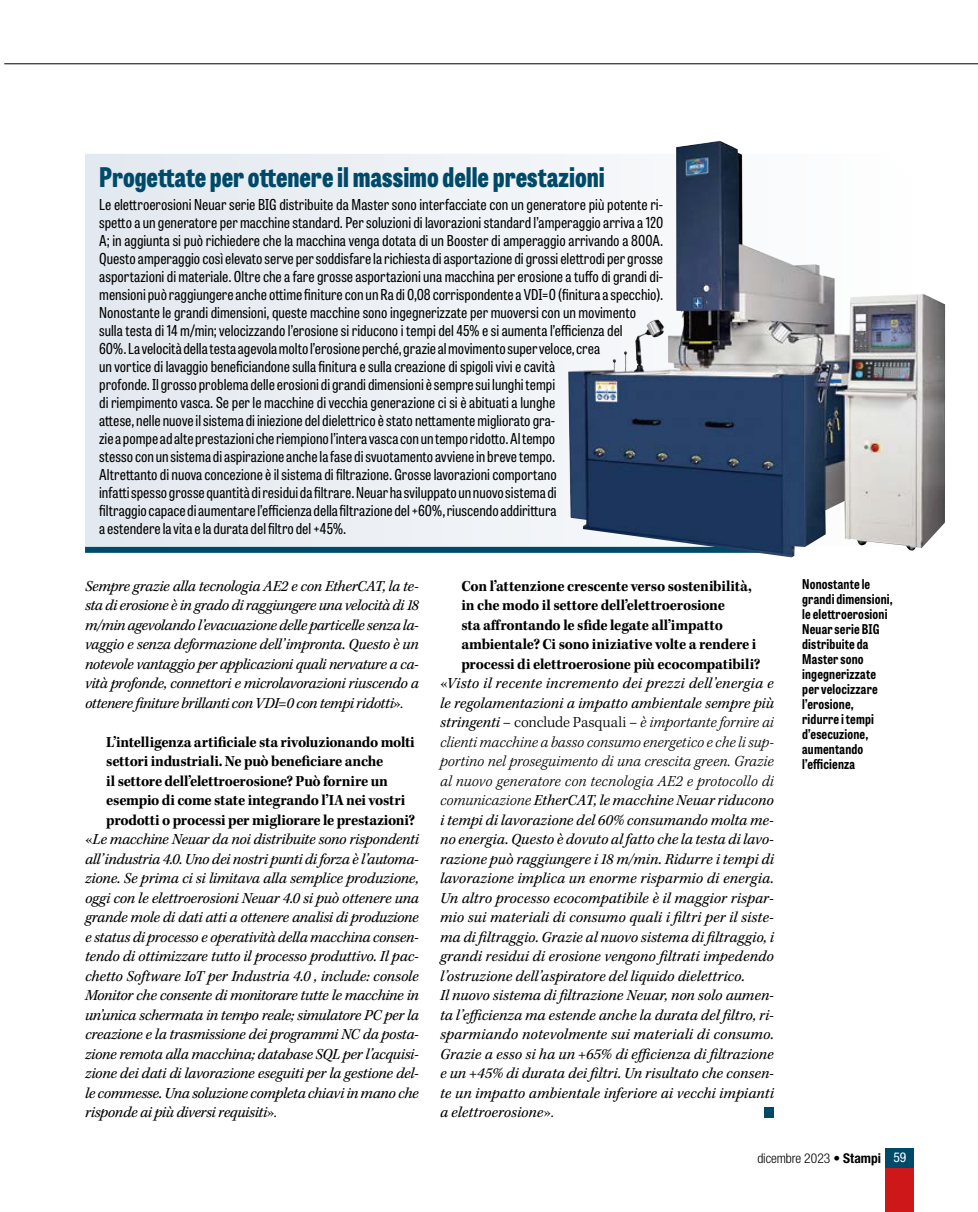
<style>
.page{position:relative;width:978px;height:1212px;background:#fff}
.page>*{position:absolute;margin:0;border:0;box-sizing:border-box;transform-origin:0 0}
.ST_Box2_Titolo{font:800 27px "Tablet Gothic Condensed";color:#004a69}
.ST_Articolo_Testo{font:italic 15.75px/19.5px "Kepler Std";letter-spacing:-.01em;color:#000;text-align:justify}
.ST_Articolo_DomandaBold{font:700 15.75px/19.5px "Kepler Std";letter-spacing:-.015em;color:#000;scale:.94 1}
.ST_Box2_Testo{font:15px/18px "Tablet Gothic Condensed";color:#000}
.ST_Didascalia{font:700 13.5px/15px "Tablet Gothic Condensed";letter-spacing:.015em;color:#000}
.t1{font:300 condensed 13.5px "Helvetica Neue LT Std";letter-spacing:-.005em;color:#000}
.s1{font-weight:300;font-style:normal}
.s2{font-weight:300}
.s3{font-weight:700}
.s4{font-weight:400;color:#fff}
</style>
<div class="page">
<div style="left:85px;top:154px;width:483px;height:392px;background:#ebeff4"></div>
<div style="left:85px;top:547px;width:679px;height:6px;background:#004a69"></div>
<img style="left:568px;top:141px;width:377px;height:416px">
<hr style="left:4px;top:63px;width:974px;height:1px;background:#000">
<div style="left:885px;top:1167px;width:29px;height:45px;background:#cd1719"></div>
<div style="left:885px;top:1148px;width:29px;height:19px;background:#004a69"></div>
<div style="left:764px;top:1107px;width:10px;height:10px;background:#004a69"></div>
<p class="ST_Box2_Titolo" style="left:99px;top:157px;width:507px">Progettate per ottenere il massimo delle prestazioni</p>
<p class="ST_Box2_Testo" style="left:99px;top:195px;width:566px">Le elettroerosioni Neuar serie BIG distribuite da Master sono interfacciate con un generatore più potente ri&shy;spetto a un generatore per macchine standard. Per soluzioni di lavorazioni standard l’amperaggio arriva a 120<br>A; in aggiunta si può richiedere che la macchina venga dotata di un Booster di amperaggio arrivando a 800A.<br>Questo amperaggio così elevato serve per soddisfare la richiesta di asportazione di grossi elettrodi per grosse asportazioni di materiale. Oltre che a fare grosse asportazioni una macchina per erosione a tuffo di grandi di&shy;mensioni può raggiungere anche ottime finiture con un Ra di 0,08 corrispondente a VDI=0 (finitura a specchio).<br>Nonostante le grandi dimensioni, queste macchine sono ingegnerizzate per muoversi con un movimento sulla testa di 14 m/min; velocizzando l’erosione si riducono i tempi del 45% e si aumenta l’efficienza del<br>60%. La velocità della testa agevola molto l’erosione perché, grazie al movimento super veloce, crea<br>un vortice di lavaggio beneficiandone sulla finitura e sulla creazione di spigoli vivi e cavità<br>profonde. Il grosso problema delle erosioni di grandi dimensioni è sempre sui lunghi tempi<br>di riempimento vasca. Se per le macchine di vecchia generazione ci si è abituati a lunghe<br>attese, nelle nuove il sistema di iniezione del dielettrico è stato nettamente migliorato gra-<br>zie a pompe ad alte prestazioni che riempiono l’intera vasca con un tempo ridotto. Al tempo<br>stesso con un sistema di aspirazione anche la fase di svuotamento avviene in breve tempo.<br>Altrettanto di nuova concezione è il sistema di filtrazione. Grosse lavorazioni comportano<br>infatti spesso grosse quantità di residui da filtrare. Neuar ha sviluppato un nuovo sistema di<br>filtraggio capace di aumentare l’efficienza della filtrazione del +60%, riuscendo addirittura<br>a estendere la vita e la durata del filtro del +45%.</p>
<p class="ST_Articolo_Testo" style="left:85px;top:576px;width:335px">Sempre grazie alla tecnologia AE2 e con EtherCAT, la te&shy;sta di erosione è in grado di raggiungere una velocità di 18 m/min agevolando l’evacuazione delle particelle senza la&shy;vaggio e senza deformazione dell’impronta. Questo è un notevole vantaggio per applicazioni quali nervature a ca&shy;vità profonde, connettori e microlavorazioni riuscendo a ottenere finiture brillanti con VDI=0 con tempi ridotti<span class="s1">».</span></p>
<p class="ST_Articolo_DomandaBold" style="left:106px;top:732px;width:330px">L’intelligenza artificiale sta rivoluzionando molti settori industriali. Ne può beneficiare anche<br>il settore dell’elettroerosione? Può fornire un esempio di come state integrando l’IA nei vostri prodotti o processi per migliorare le prestazioni?</p>
<p class="ST_Articolo_Testo" style="left:85px;top:830px;width:335px"><span class="s1">«</span>Le macchine Neuar da noi distribuite sono rispondenti all’industria 4.0. Uno dei nostri punti di forza è l’automa&shy;zione. Se prima ci si limitava alla semplice produzione, oggi con le elettroerosioni Neuar 4.0 si può ottenere una grande mole di dati atti a ottenere analisi di produzione e status di processo e operatività della macchina consen&shy;tendo di ottimizzare tutto il processo produttivo. Il pac&shy;chetto Software IoT per Industria 4.0 , include: console Monitor che consente di monitorare tutte le macchine in un’unica schermata in tempo reale; simulatore PC per la creazione e la trasmissione dei programmi NC da posta&shy;zione remota alla macchina; database SQL per l’acquisi&shy;zione dei dati di lavorazione eseguiti per la gestione del&shy;le commesse. Una soluzione completa chiavi in mano che risponde ai più diversi requisiti<span class="s1">».</span></p>
<p class="ST_Articolo_DomandaBold" style="left:461px;top:576px;width:320px">Con l’attenzione crescente verso sostenibilità, in che modo il settore dell’elettroerosione<br>sta affrontando le sfide legate all’impatto ambientale? Ci sono iniziative volte a rendere i processi di elettroerosione più ecocompatibili?</p>
<p class="ST_Articolo_Testo" style="left:440px;top:674px;width:335px"><span class="s1">«</span>Visto il recente incremento dei prezzi dell’energia e le regolamentazioni a impatto ambientale sempre più stringenti <span class="s1">– conclude Pasquali –</span> <span class="s2">è importante fornire ai clienti macchine a basso consumo energetico e che li sup&shy;portino nel proseguimento di una crescita green. Grazie al nuovo generatore con tecnologia AE2 e protocollo di comunicazione</span> EtherCAT, le macchine Neuar riducono i tempi di lavorazione del 60% consumando molta me&shy;no energia. Questo è dovuto al fatto che la testa di lavo&shy;razione può raggiungere i 18 m/min. Ridurre i tempi di lavorazione implica un enorme risparmio di energia.<br>Un altro processo ecocompatibile è il maggior rispar&shy;mio sui materiali di consumo quali i filtri per il siste&shy;ma di filtraggio. Grazie al nuovo sistema di filtraggio, i grandi residui di erosione vengono filtrati impedendo l’ostruzione dell’aspiratore del liquido dielettrico.</p>
<p class="ST_Articolo_Testo" style="left:440px;top:986px;width:335px">Il nuovo sistema di filtrazione Neuar, non solo aumen&shy;ta l’efficienza ma estende anche la durata del filtro, ri&shy;sparmiando notevolmente sui materiali di consumo.<br>Grazie a esso si ha un +65% di efficienza di filtrazione e un +45% di durata dei filtri. Un risultato che consen&shy;te un impatto ambientale inferiore ai vecchi impianti a elettroerosione<span class="s1">».</span></p>
<p class="ST_Didascalia" style="left:802px;top:576px;width:92px">Nonostante le grandi dimensioni, le elettroerosioni<br>Neuar serie BIG distribuite da<br>Master sono ingegnerizzate per velocizzare l’erosione, ridurre i tempi d’esecuzione, aumentando l’efficienza</p>
<p class="t1" style="left:757px;top:1150px;width:150px">dicembre 2023 <span class="s3">• Stampi</span> <span class="s4">59</span></p>
</div>
